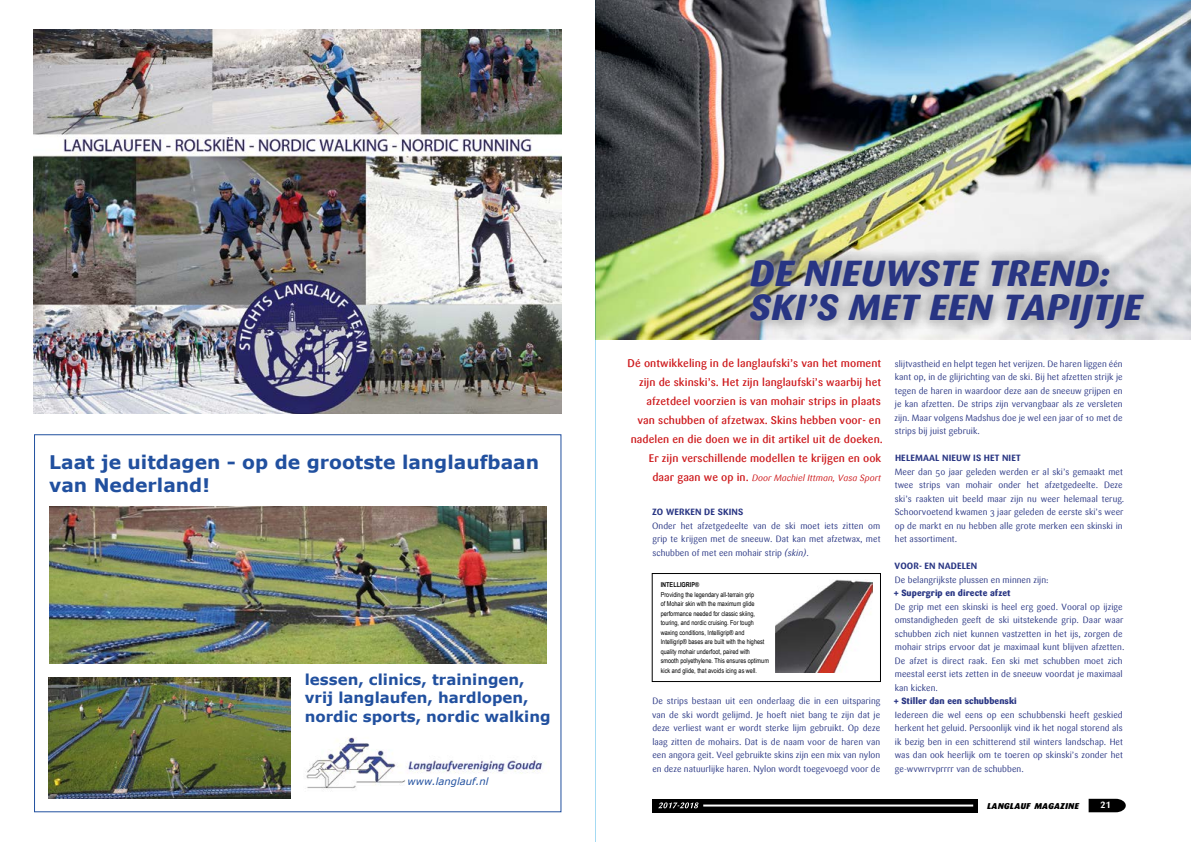
<style>
.page{position:relative;width:1191px;height:842px;background:#fff}
.page>*{position:absolute;margin:0;border:0;box-sizing:border-box;transform-origin:0 0}
.t1{font:italic 800 36px/34px "Sari";letter-spacing:.02em;color:#283583}
.t2{font:700 18.8px/22.5px "Verdana";color:#21509f}
.t3{font:700 15px/18px "Verdana";color:#21509f}
.t4{font:500 11px/19px "Sari";letter-spacing:.005em;color:#cd171a;text-align:right}
.t5{font:italic 10px "Verdana";color:#21509f}
.t6{font:9px/13.5px "Sari";letter-spacing:.005em;color:#283583;text-align:justify}
.t7{font:9px "Sari Bold Caps";letter-spacing:.015em;color:#283583}
.t8{font:800 9px "Sari";letter-spacing:.005em;color:#283583}
.t9{font:italic 9px "Sari";letter-spacing:.005em;color:#cd171a}
.t10{font:9px "Sari Bold Caps";color:#fff}
.t11{font:italic 900 8.4px "Sari";letter-spacing:.035em;color:#000}
.t12{font:6.8px/9.5px "Arial Narrow";color:#000}
.t13{font:700 6.8px "Arial Narrow";color:#000}
.s1{font-weight:500;font-style:normal;font-size:11px}
.s2{font-style:italic}
</style>
<div class="page">
<svg style="left:1088px;top:799px;width:37px;height:13px"></svg>
<div style="left:652px;top:799px;width:325px;height:13px;background:#000"></div>
<hr style="left:703px;top:804px;width:270px;height:2px;background:#fff">
<svg style="left:658px;top:802px;width:40px;height:6px"></svg>
<img style="left:596px;top:0;width:595px;height:340px">
<img style="left:49px;top:506px;width:497px;height:158px">
<img style="left:34px;top:29px;width:527px;height:385px">
<img style="left:306px;top:737px;width:240px;height:52px">
<img style="left:48px;top:677px;width:243px;height:121px">
<div style="left:738px;top:248px;width:418px;height:93px;background:#000;opacity:.75"></div>
<div style="left:742px;top:253px;width:409px;height:82px;background:#fff;opacity:.75"></div>
<img style="left:775px;top:579px;width:97px;height:94px">
<div style="left:652px;top:573px;width:228px;height:109px;border:1px solid #000"></div>
<hr style="left:595px;top:0;width:1px;height:842px;background:#009fe3">
<h2 class="t2" style="left:49px;top:451px;width:491px">Laat je uitdagen - op de grootste langlaufbaan van Nederland!</h2>
<h3 class="t3" style="left:305px;top:671px;width:247px">lessen, clinics, trainingen, vrij langlaufen, hardlopen, nordic sports, nordic walking</h3>
<p class="t5" style="left:407px;top:774px;width:82px">www.langlauf.nl</p>
<h1 class="t1" style="left:749px;top:256px;width:394px">DE NIEUWSTE TREND:<br>SKI’S MET EEN TAPIJTJE</h1>
<p class="t4" style="left:627px;top:353px;width:257px">Dé ontwikkeling in de langlaufski’s van het moment zijn de skinski’s. Het zijn langlaufski’s waarbij het afzetdeel voorzien is van mohair strips in plaats<br>van schubben of afzetwax. Skins hebben voor- en nadelen en die doen we in dit artikel uit de doeken.<br>Er zijn verschillende modellen te krijgen en ook</p>
<p class="t9" style="left:652px;top:472px;width:230px"><span class="s1">daar gaan we op in.</span> Door Machiel Ittman, Vasa Sport</p>
<p class="t7" style="left:652px;top:507px;width:93px">ZO WERKEN DE SKINS</p>
<p class="t6" style="left:652px;top:519px;width:230px">Onder het afzetgedeelte van de ski moet iets zitten om grip te krijgen met de sneeuw. Dat kan met afzetwax, met schubben of met een mohair strip <span class="s2">(skin)</span>.</p>
<p class="t13" style="left:660px;top:580px;width:40px">INTELLIGRIP®</p>
<p class="t12" style="left:660px;top:589px;width:110px">Providing the legendary all-terrain grip<br>of Mohair skin with the maximum glide performance needed for classic skiing, touring, and nordic cruising. For tough waxing conditions, Intelligrip® and Intelligrip® bases are built with the highest quality mohair underfoot, paired with smooth polyethylene. This ensures optimum kick and glide, that avoids icing as well.</p>
<p class="t6" style="left:652px;top:694px;width:230px">De strips bestaan uit een onderlaag die in een uitsparing van de ski wordt gelijmd. Je hoeft niet bang te zijn dat je deze verliest want er wordt sterke lijm gebruikt. Op deze laag zitten de mohairs. Dat is de naam voor de haren van een angora geit. Veel gebruikte skins zijn een mix van nylon en deze natuurlijke haren. Nylon wordt toegevoegd voor de</p>
<p class="t6" style="left:894px;top:357px;width:230px">slijtvastheid en helpt tegen het verijzen. De haren liggen één kant op, in de glijrichting van de ski. Bij het afzetten strijk je tegen de haren in waardoor deze aan de sneeuw grijpen en je kan afzetten. De strips zijn vervangbaar als ze versleten zijn. Maar volgens Madshus doe je wel een jaar of 10 met de strips bij juist gebruik.</p>
<p class="t7" style="left:895px;top:453px;width:127px">HELEMAAL NIEUW IS HET NIET</p>
<p class="t6" style="left:894px;top:465px;width:231px;text-align:left">Meer dan 50 jaar geleden werden er al ski’s gemaakt met twee strips van mohair onder het afzetgedeelte. Deze ski’s raakten uit beeld maar zijn nu weer helemaal terug.<br>Schoorvoetend kwamen 3 jaar geleden de eerste ski’s weer op de markt en nu hebben alle grote merken een skinski in het assortiment.</p>
<p class="t7" style="left:894px;top:561px;width:84px">VOOR- EN NADELEN</p>
<p class="t6" style="left:895px;top:573px;width:155px">De belangrijkste plussen en minnen zijn:</p>
<p class="t8" style="left:893px;top:588px;width:118px">+ Supergrip en directe afzet</p>
<p class="t6" style="left:894px;top:600px;width:231px;text-align:left">De grip met een skinski is heel erg goed. Vooral op ijzige omstandigheden geeft de ski uitstekende grip. Daar waar schubben zich niet kunnen vastzetten in het ijs, zorgen de mohair strips ervoor dat je maximaal kunt blijven afzetten.<br>De afzet is direct raak. Een ski met schubben moet zich meestal eerst iets zetten in de sneeuw voordat je maximaal kan kicken.</p>
<p class="t8" style="left:893px;top:696px;width:124px">+ Stiller dan een schubbenski</p>
<p class="t6" style="left:894px;top:708px;width:230px">Iedereen die wel eens op een schubbenski heeft geskied herkent het geluid. Persoonlijk vind ik het nogal storend als ik bezig ben in een schitterend stil winters landschap. Het was dan ook heerlijk om te toeren op skinski’s zonder het ge-wvwrrvprrrr van de schubben.</p>
<p class="t11" style="left:987px;top:800px;width:93px">LANGLAUF MAGAZINE</p>
<p class="t10" style="left:1100px;top:800px;width:12px">21</p>
</div>
